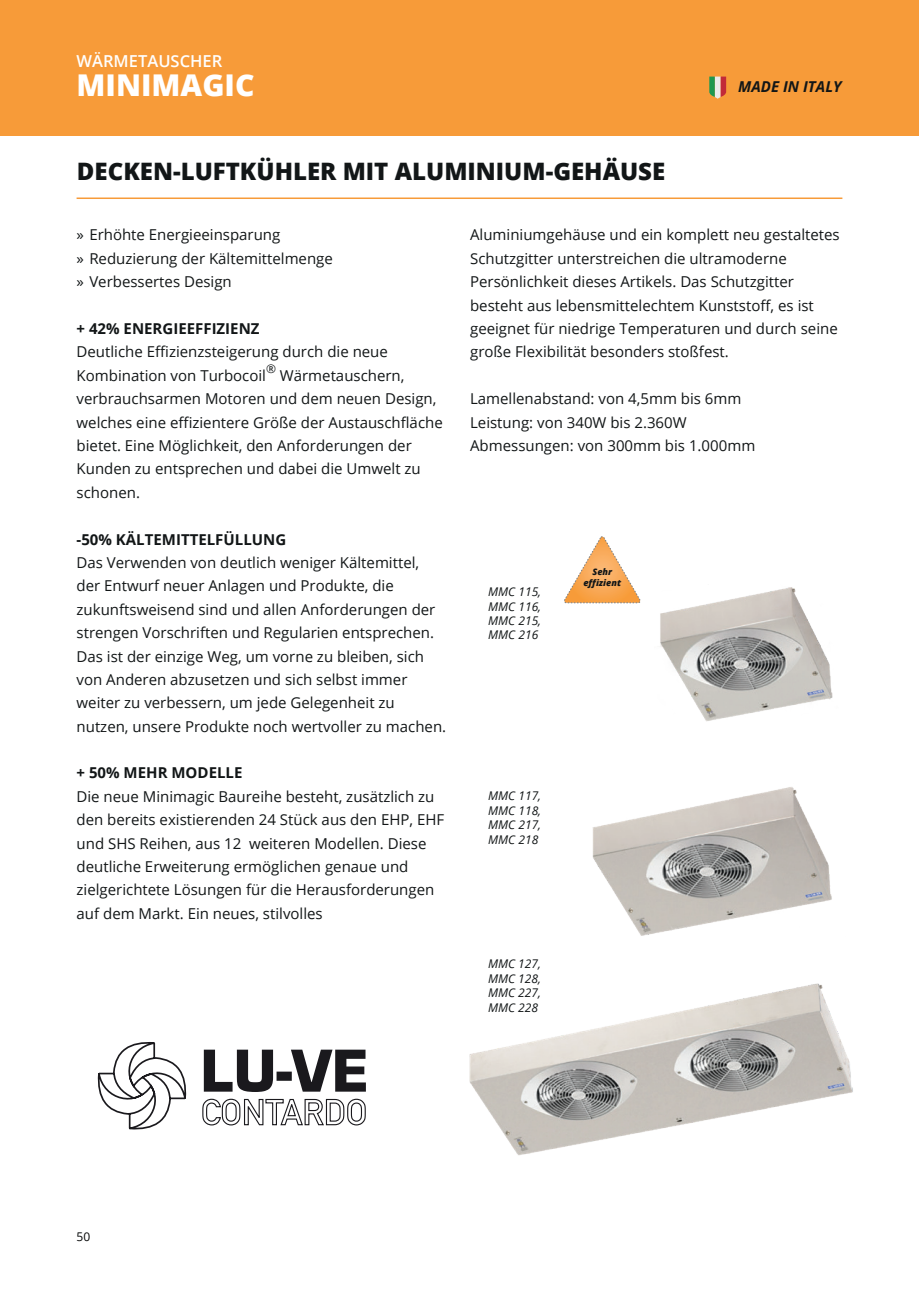
<style>
.page{position:relative;width:919px;height:1289px;background:#fff}
.page>*{position:absolute;margin:0;border:0;box-sizing:border-box;transform-origin:0 0}
.t1{font:800 30px "Open Sans";color:#fff}
.t2{font:800 24px "Open Sans";color:#121617}
.t3{font:600 16.5px "Open Sans";color:#fff}
.t4{font:15px/23.4px "Open Sans";color:#121617}
.t5{font:700 15px "Open Sans";color:#121617}
.t6{font:italic 700 15px "Open Sans";color:#121617}
.t7{font:italic 12px/14.4px "Open Sans";color:#121617;text-align:justify}
.t8{font:12px "Open Sans";color:#030505}
.t9{font:12px "Open Sans";color:#121617}
.t10{font:italic 800 9px/10.8px "Open Sans";color:#121617;text-align:center}
</style>
<div class="page">
<div style="left:0;top:0;width:918px;height:136px;background:#f79b39"></div>
<hr style="left:77px;top:197px;width:765px;height:2px;background:#f79b39">
<svg style="left:97px;top:1042px;width:90px;height:88px"></svg>
<svg style="left:202px;top:1098px;width:164px;height:27px"></svg>
<svg style="left:204px;top:1049px;width:162px;height:42px"></svg>
<img style="left:469px;top:983px;width:384px;height:172px">
<img style="left:660px;top:587px;width:173px;height:135px">
<img style="left:592px;top:787px;width:240px;height:149px">
<svg style="left:709px;top:77px;width:17px;height:22px"></svg>
<svg style="left:564px;top:536px;width:76px;height:67px"></svg>
<p class="t3" style="left:77px;top:50px;width:147px">WÄRMETAUSCHER</p>
<h1 class="t1" style="left:77px;top:63px;width:179px">MINIMAGIC</h1>
<h2 class="t2" style="left:77px;top:153px;width:590px">DECKEN-LUFTKÜHLER MIT ALUMINIUM-GEHÄUSE</h2>
<p class="t6" style="left:738px;top:76px;width:105px">MADE IN ITALY</p>
<p class="t4" style="left:77px;top:223px;width:258px">» Erhöhte Energieeinsparung<br>» Reduzierung der Kältemittelmenge » Verbessertes Design</p>
<p class="t5" style="left:77px;top:318px;width:184px">+ 42% ENERGIEEFFIZIENZ</p>
<p class="t4" style="left:77px;top:340px;width:313px">Deutliche Effizienzsteigerung durch die neue<br>Kombination von Turbocoil</p>
<p class="t9" style="left:266px;top:360px;width:11px">®</p>
<p class="t4" style="left:77px;top:363px;width:367px;text-indent:203px">Wärmetauschern, verbrauchsarmen Motoren und dem neuen Design, welches eine effizientere Größe der Austauschfläche bietet. Eine Möglichkeit, den Anforderungen der Kunden zu entsprechen und dabei die Umwelt zu schonen.</p>
<p class="t5" style="left:77px;top:528px;width:211px">-50% KÄLTEMITTELFÜLLUNG</p>
<p class="t4" style="left:77px;top:550px;width:371px">Das Verwenden von deutlich weniger Kältemittel, der Entwurf neuer Anlagen und Produkte, die zukunftsweisend sind und allen Anforderungen der strengen Vorschriften und Regularien entsprechen.<br>Das ist der einzige Weg, um vorne zu bleiben, sich von Anderen abzusetzen und sich selbst immer weiter zu verbessern, um jede Gelegenheit zu nutzen, unsere Produkte noch wertvoller zu machen.</p>
<p class="t5" style="left:77px;top:762px;width:167px">+ 50% MEHR MODELLE</p>
<p class="t4" style="left:77px;top:784px;width:369px">Die neue Minimagic Baureihe besteht, zusätzlich zu den bereits existierenden 24 Stück aus den EHP, EHF und SHS Reihen, aus 12 weiteren Modellen. Diese deutliche Erweiterung ermöglichen genaue und zielgerichtete Lösungen für die Herausforderungen auf dem Markt. Ein neues, stilvolles</p>
<p class="t4" style="left:470px;top:223px;width:371px">Aluminiumgehäuse und ein komplett neu gestaltetes Schutzgitter unterstreichen die ultramoderne Persönlichkeit dieses Artikels. Das Schutzgitter besteht aus lebensmittelechtem Kunststoff, es ist geeignet für niedrige Temperaturen und durch seine große Flexibilität besonders stoßfest.</p>
<p class="t4" style="left:470px;top:386px;width:287px">Lamellenabstand: von 4,5mm bis 6mm<br>Leistung: von 340W bis 2.360W<br>Abmessungen: von 300mm bis 1.000mm</p>
<p class="t7" style="left:488px;top:584px;width:54px">MMC 115, MMC 116, MMC 215, MMC 216</p>
<p class="t10" style="left:583px;top:566px;width:39px">Sehr effizient</p>
<p class="t7" style="left:488px;top:788px;width:54px">MMC 117, MMC 118, MMC 217, MMC 218</p>
<p class="t7" style="left:488px;top:956px;width:54px">MMC 127, MMC 128, MMC 227, MMC 228</p>
<p class="t8" style="left:77px;top:1227px;width:15px">50</p>
</div>
